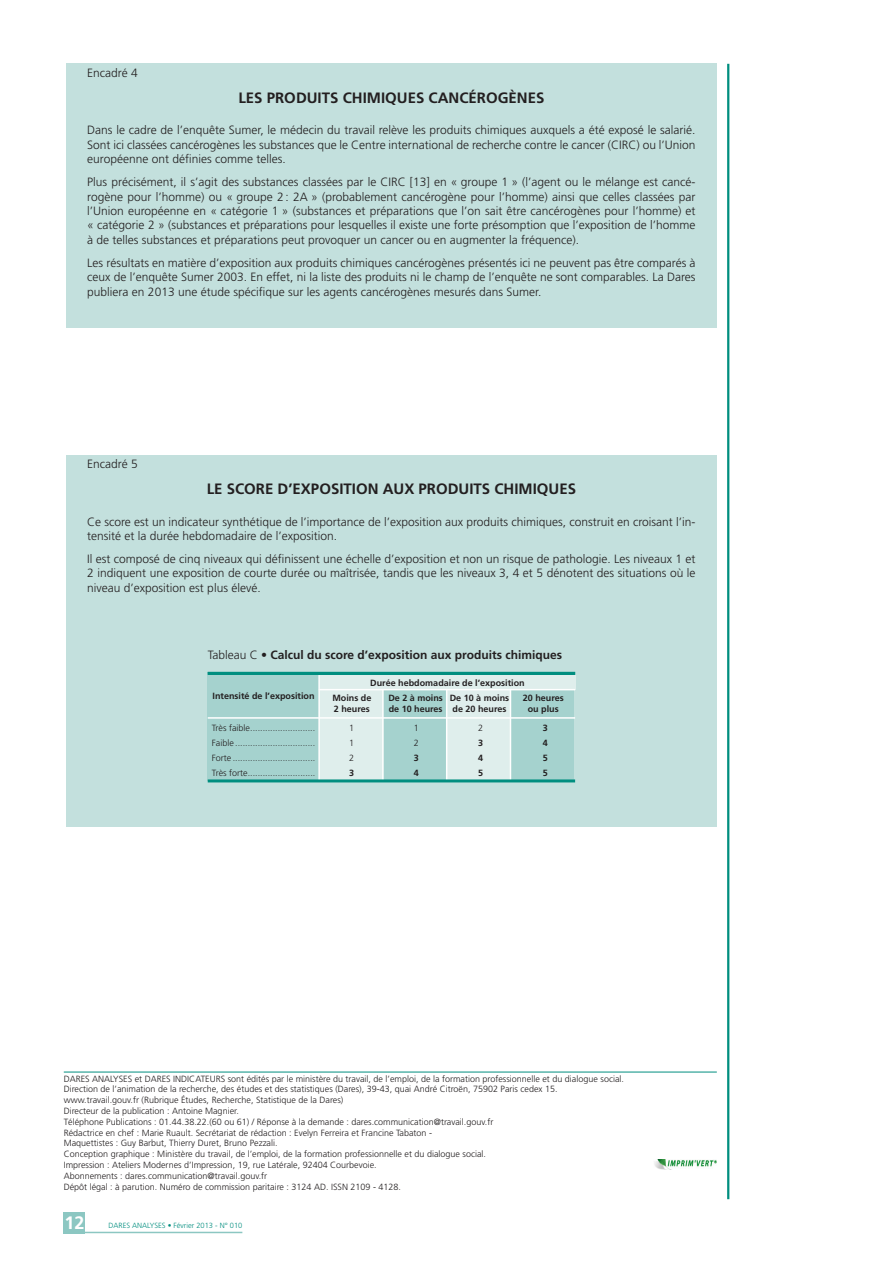
<style>
.page{position:relative;width:893px;height:1263px;background:#fff}
.page>*{position:absolute;margin:0;border:0;box-sizing:border-box;transform-origin:0 0}
.t1{font:700 18px "Frutiger";color:#fff}
.t2{font:700 15px "Frutiger";color:#231f20}
.t3{font:300 12px/14.4px "Frutiger";color:#231f20;text-align:justify}
.t4{font:700 12px "Frutiger";color:#231f20}
.t5{font:300 9px/10.8px "Frutiger";color:#231f20}
.t6{font:700 9px/10.8px "Frutiger";color:#231f20;text-align:center}
.t7{font:300 7.5px "Frutiger";color:#008e7f}
.s1{font-weight:300}
</style>
<div class="page">
<div style="left:64px;top:1212px;width:21px;height:21px;background:#8cc7c2"></div>
<hr style="left:64px;top:1232px;width:178px;height:1px;background:#8cc7c2">
<div style="left:66px;top:64px;width:651px;height:264px;background:#c3e0dd"></div>
<div style="left:66px;top:455px;width:651px;height:371px;background:#c3e0dd"></div>
<div style="left:208px;top:675px;width:111px;height:106px;background:#a5d2ce"></div>
<div style="left:319px;top:690px;width:64px;height:91px;background:#dfeeec"></div>
<div style="left:383px;top:690px;width:63px;height:91px;background:#a5d2ce"></div>
<div style="left:446px;top:690px;width:64px;height:91px;background:#dfeeec"></div>
<div style="left:510px;top:690px;width:64px;height:91px;background:#a5d2ce"></div>
<div style="left:320px;top:675px;width:255px;height:14px;background:#dfeeec"></div>
<hr style="left:318px;top:675px;width:2px;height:106px;background:#fff">
<hr style="left:382px;top:690px;width:2px;height:91px;background:#fff">
<hr style="left:446px;top:690px;width:1px;height:91px;background:#fff">
<hr style="left:510px;top:690px;width:1px;height:91px;background:#fff">
<hr style="left:208px;top:672px;width:367px;height:3px;background:#008e7f">
<hr style="left:208px;top:779px;width:367px;height:3px;background:#008e7f">
<hr style="left:319px;top:689px;width:256px;height:1px;background:#fff">
<hr style="left:208px;top:717px;width:367px;height:2px;background:#fff">
<hr style="left:64px;top:1072px;width:653px;height:1px;background:#008e7f">
<img style="left:654px;top:1159px;width:63px;height:10px">
<hr style="left:727px;top:64px;width:2px;height:1135px;background:#008e7f">
<p class="t3" style="left:87px;top:65px;width:52px">Encadré 4</p>
<p class="t2" style="left:238px;top:89px;width:307px">Les produits chimiques cancérogènes</p>
<p class="t3" style="left:87px;top:123px;width:610px">Dans le cadre de l’enquête Sumer, le médecin du travail relève les produits chimiques auxquels a été exposé le salarié.<br>Sont ici classées cancérogènes les substances que le Centre international de recherche contre le cancer (CIRC) ou l’Union européenne ont définies comme telles.</p>
<p class="t3" style="left:87px;top:175px;width:610px">Plus précisément, il s’agit des substances classées par le CIRC [13] en « groupe 1 » (l’agent ou le mélange est cancé&shy;rogène pour l’homme) ou « groupe 2: 2A » (probablement cancérogène pour l’homme) ainsi que celles classées par l’Union européenne en « catégorie 1 » (substances et préparations que l’on sait être cancérogènes pour l’homme) et « catégorie 2 » (substances et préparations pour lesquelles il existe une forte présomption que l’exposition de l’homme à de telles substances et préparations peut provoquer un cancer ou en augmenter la fréquence).</p>
<p class="t3" style="left:87px;top:255px;width:610px">Les résultats en matière d’exposition aux produits chimiques cancérogènes présentés ici ne peuvent pas être comparés à ceux de l’enquête Sumer 2003. En effet, ni la liste des produits ni le champ de l’enquête ne sont comparables. La Dares publiera en 2013 une étude spécifique sur les agents cancérogènes mesurés dans Sumer.</p>
<p class="t3" style="left:87px;top:457px;width:52px">Encadré 5</p>
<p class="t2" style="left:207px;top:480px;width:371px">Le score d’exposition aux produits chi miques</p>
<p class="t3" style="left:87px;top:514px;width:610px">Ce score est un indicateur synthétique de l’importance de l’exposition aux produits chimiques, construit en croisant l’in&shy;tensité et la durée hebdomadaire de l’exposition.</p>
<p class="t3" style="left:87px;top:552px;width:610px">Il est composé de cinq niveaux qui définissent une échelle d’exposition et non un risque de pathologie. Les niveaux 1 et 2 indiquent une exposition de courte durée ou maîtrisée, tandis que les niveaux 3, 4 et 5 dénotent des situations où le niveau d’exposition est plus élevé.</p>
<p class="t4" style="left:208px;top:647px;width:356px"><span class="s1">Tableau C</span> • Calcul du score d’exposition aux produits chimiques</p>
<p class="t6" style="left:213px;top:691px;width:104px">Intensité de l’exposition</p>
<p class="t6" style="left:370px;top:677px;width:156px">Durée hebdomadaire de l’exposition</p>
<p class="t6" style="left:332px;top:693px;width:40px;text-align:left">Moins de<br>2 heures</p>
<p class="t6" style="left:388px;top:693px;width:56px;text-align:left">De 2 à moins de 10 heures</p>
<p class="t6" style="left:450px;top:693px;width:61px">De 10 à moins de 20 heures</p>
<p class="t6" style="left:523px;top:693px;width:42px">20 heures ou plus</p>
<p class="t5" style="left:212px;top:722px;width:105px">Très faible..........................</p>
<p class="t5" style="left:349px;top:722px;width:7px">1</p>
<p class="t5" style="left:414px;top:722px;width:7px">1</p>
<p class="t5" style="left:478px;top:722px;width:7px">2</p>
<p class="t6" style="left:543px;top:722px;width:7px">3</p>
<p class="t5" style="left:212px;top:737px;width:105px">Faible ................................</p>
<p class="t5" style="left:349px;top:737px;width:7px">1</p>
<p class="t5" style="left:414px;top:737px;width:7px">2</p>
<p class="t6" style="left:478px;top:737px;width:7px">3</p>
<p class="t6" style="left:543px;top:737px;width:7px">4</p>
<p class="t5" style="left:212px;top:752px;width:105px">Forte .................................</p>
<p class="t5" style="left:349px;top:752px;width:7px">2</p>
<p class="t6" style="left:414px;top:752px;width:7px">3</p>
<p class="t6" style="left:478px;top:752px;width:7px">4</p>
<p class="t6" style="left:543px;top:752px;width:7px">5</p>
<p class="t5" style="left:212px;top:767px;width:105px">Très forte...........................</p>
<p class="t6" style="left:349px;top:767px;width:7px">3</p>
<p class="t6" style="left:414px;top:767px;width:7px">4</p>
<p class="t6" style="left:478px;top:767px;width:7px">5</p>
<p class="t6" style="left:543px;top:767px;width:7px">5</p>
<p class="t5" style="left:64px;top:1073px;width:562px">DARES ANALYSES et DARES INDICATEURS sont édités par le ministère du travail, de l’emploi, de la formation professionnelle et du dialogue social.<br>Direction de l’animation de la recherche, des études et des statistiques (Dares), 39-43, quai André Citroën, 75902 Paris cedex 15. www.travail.gouv.fr (Rubrique Études, Recherche, Statistique de la Dares)<br>Directeur de la publication : Antoine Magnier.<br>Téléphone Publications : 01.44.38.22.(60 ou 61) / Réponse à la demande : dares.communication@travail.gouv.fr<br>Rédactrice en chef : Marie Ruault. Secrétariat de rédaction : Evelyn Ferreira et Francine Tabaton -<br>Maquettistes : Guy Barbut, Thierry Duret, Bruno Pezzali.<br>Conception graphique : Ministère du travail, de l’emploi, de la formation professionnelle et du dialogue social.<br>Impression : Ateliers Modernes d’Impression, 19, rue Latérale, 92404 Courbevoie.<br>Abonnements : dares.communication@travail.gouv.fr<br>Dépôt légal : à parution. Numéro de commission paritaire : 3124 AD. ISSN 2109 - 4128.</p>
<h1 class="t1" style="left:64px;top:1212px;width:22px">12</h1>
<p class="t7" style="left:108px;top:1221px;width:135px">DARES ANALYSES • Février 2013 - N° 010</p>
</div>
